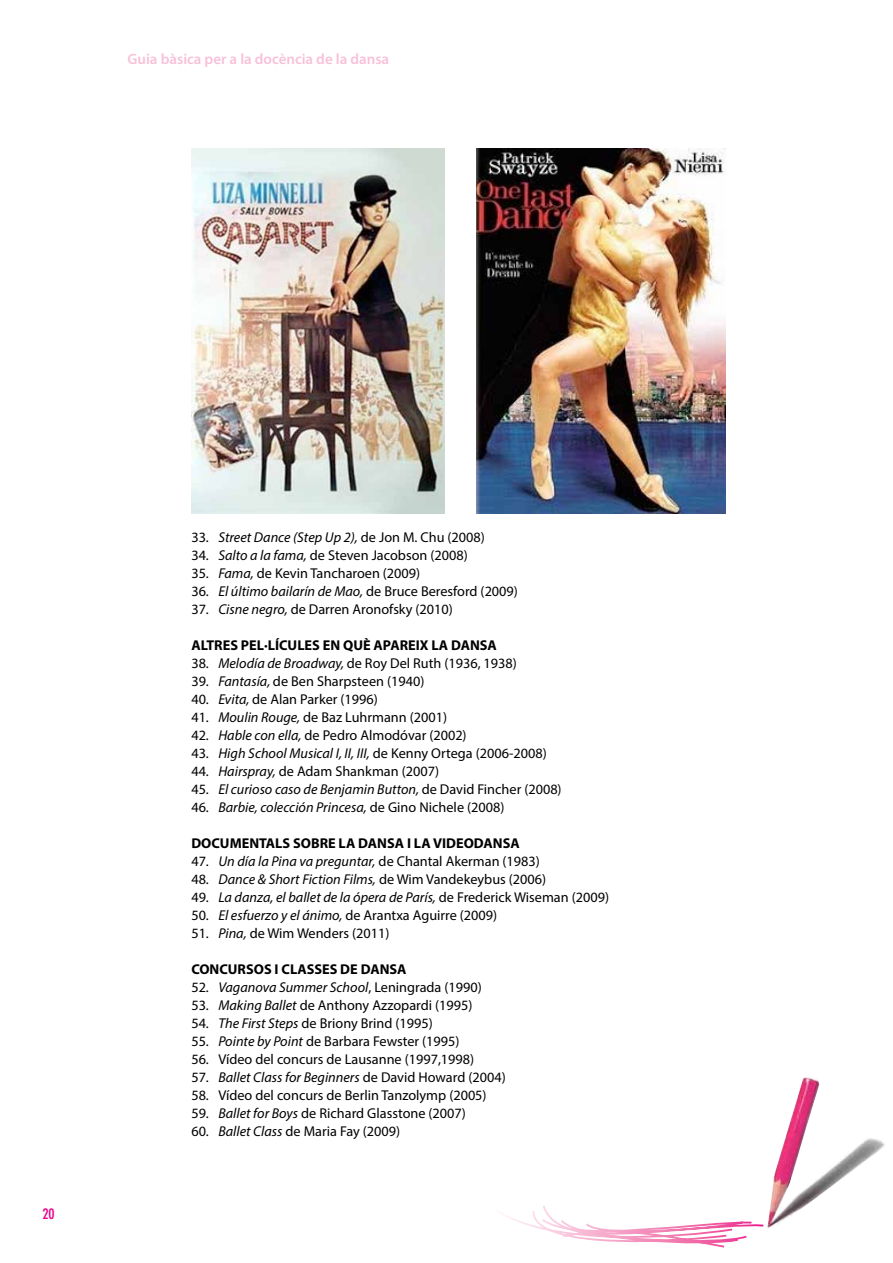
<style>
.page{position:relative;width:893px;height:1263px;background:#fff}
.page>*{position:absolute;margin:0;border:0;box-sizing:border-box;transform-origin:0 0}
.t1{font:600 15px "Myriad Pro";color:#f8c1d9}
.t2{font:700 condensed 15px "DIN Neuzeit Grotesk";color:#ec008c}
.t3{font:14.25px "Myriad Pro";color:#000}
.t4{font:italic 14.25px "Myriad Pro";color:#000}
.t5{font:700 14.25px "Myriad Pro";color:#000}
.s1{font-style:normal}
.s2{font-style:italic}
</style>
<div class="page">
<img style="left:767px;top:1077px;width:118px;height:151px">
<svg style="left:504px;top:1206px;width:260px;height:42px"></svg>
<img style="left:191px;top:149px;width:253px;height:365px">
<img style="left:477px;top:149px;width:248px;height:365px">
<p class="t1" style="left:128px;top:49px;width:263px">Guia bàsica per a la docència de la dansa</p>
<p class="t2" style="left:43px;top:1205px;width:14px">20</p>
<p class="t4" style="left:191px;top:529px;width:295px"><span class="s1">33.</span> Street Dance (Step Up 2), <span class="s1">de Jon M. Chu (2008)</span></p>
<p class="t3" style="left:191px;top:547px;width:278px">34. <span class="s2">Salto a la fama,</span> de Steven Jacobson (2008)</p>
<p class="t3" style="left:191px;top:565px;width:230px">35. <span class="s2">Fama,</span> de Kevin Tancharoen (2009)</p>
<p class="t3" style="left:191px;top:583px;width:328px">36. <span class="s2">El último bailarín de Mao,</span> de Bruce Beresford (2009)</p>
<p class="t3" style="left:191px;top:601px;width:263px">37. <span class="s2">Cisne negro,</span> de Darren Aronofsky (2010)</p>
<p class="t5" style="left:191px;top:636px;width:162px">ALTRES PEL·LÍCULES EN QUÈ</p>
<p class="t5" style="left:374px;top:636px;width:125px">APAREIX LA DANSA</p>
<p class="t3" style="left:191px;top:655px;width:327px">38. <span class="s2">Melodía de Broadway,</span> de Roy Del Ruth (1936, 1938)</p>
<p class="t3" style="left:191px;top:673px;width:235px">39. <span class="s2">Fantasía,</span> de Ben Sharpsteen (1940)</p>
<p class="t3" style="left:191px;top:691px;width:188px">40. <span class="s2">Evita,</span> de Alan Parker (1996)</p>
<p class="t3" style="left:191px;top:709px;width:257px">41. <span class="s2">Moulin Rouge,</span> de Baz Luhrmann (2001)</p>
<p class="t3" style="left:191px;top:727px;width:277px">42. <span class="s2">Hable con ella,</span> de Pedro Almodóvar (2002)</p>
<p class="t3" style="left:191px;top:745px;width:357px">43. <span class="s2">High School Musical I, II, III,</span> de Kenny Ortega (2006-2008)</p>
<p class="t3" style="left:191px;top:763px;width:249px">44. <span class="s2">Hairspray,</span> de Adam Shankman (2007)</p>
<p class="t4" style="left:191px;top:781px;width:372px"><span class="s1">45.</span> El curioso caso de Benjamin Button, <span class="s1">de David Fincher (2008)</span></p>
<p class="t4" style="left:191px;top:799px;width:315px"><span class="s1">46.</span> Barbie, colección Princesa, <span class="s1">de Gino Nichele (2008)</span></p>
<p class="t5" style="left:191px;top:834px;width:265px">DOCUMENTALS SOBRE LA DANSA I LA VIDEOD</p>
<p class="t5" style="left:484px;top:834px;width:38px">ANSA</p>
<p class="t3" style="left:191px;top:853px;width:350px">47. <span class="s2">Un día la Pina va preguntar,</span> de Chantal Akerman (1983)</p>
<p class="t3" style="left:191px;top:871px;width:356px">48. <span class="s2">Dance &amp; Short Fiction Films,</span> de Wim Vandekeybus (2006)</p>
<p class="t4" style="left:191px;top:889px;width:419px"><span class="s1">49.</span> La danza, el ballet de la ópera de París, <span class="s1">de Frederick Wiseman (2009)</span></p>
<p class="t3" style="left:191px;top:907px;width:307px">50. <span class="s2">El esfuerzo y el ánimo,</span> de Arantxa Aguirre (2009)</p>
<p class="t3" style="left:191px;top:925px;width:200px">51. <span class="s2">Pina,</span> de Wim Wenders (2011)</p>
<p class="t5" style="left:191px;top:960px;width:64px">CONCURSOS</p>
<p class="t5" style="left:275px;top:960px;width:41px">I CLASSES</p>
<p class="t5" style="left:340px;top:960px;width:68px">DE DANSA</p>
<p class="t3" style="left:191px;top:979px;width:292px">52. <span class="s2">Vaganova Summer School</span>, Leningrada (1990)</p>
<p class="t3" style="left:191px;top:997px;width:283px">53. <span class="s2">Making Ballet</span> de Anthony Azzopardi (1995)</p>
<p class="t3" style="left:191px;top:1015px;width:243px">54. <span class="s2">The First Steps</span> de Briony Brind (1995)</p>
<p class="t3" style="left:191px;top:1033px;width:270px">55. <span class="s2">Pointe by Point</span> de Barbara Fewster (1995)</p>
<p class="t3" style="left:191px;top:1051px;width:284px">56. Vídeo del concurs de Lausanne (1997,1998)</p>
<p class="t4" style="left:191px;top:1069px;width:316px"><span class="s1">57.</span> Ballet Class for Beginners <span class="s1">de David Howard (2004)</span></p>
<p class="t3" style="left:191px;top:1087px;width:297px">58. Vídeo del concurs de Berlin Tanzolymp (2005)</p>
<p class="t3" style="left:191px;top:1105px;width:276px">59. <span class="s2">Ballet for Boys</span> de Richard Glasstone (2007)</p>
<p class="t3" style="left:191px;top:1123px;width:210px">60. <span class="s2">Ballet Class</span> de Maria Fay (2009)</p>
</div>
